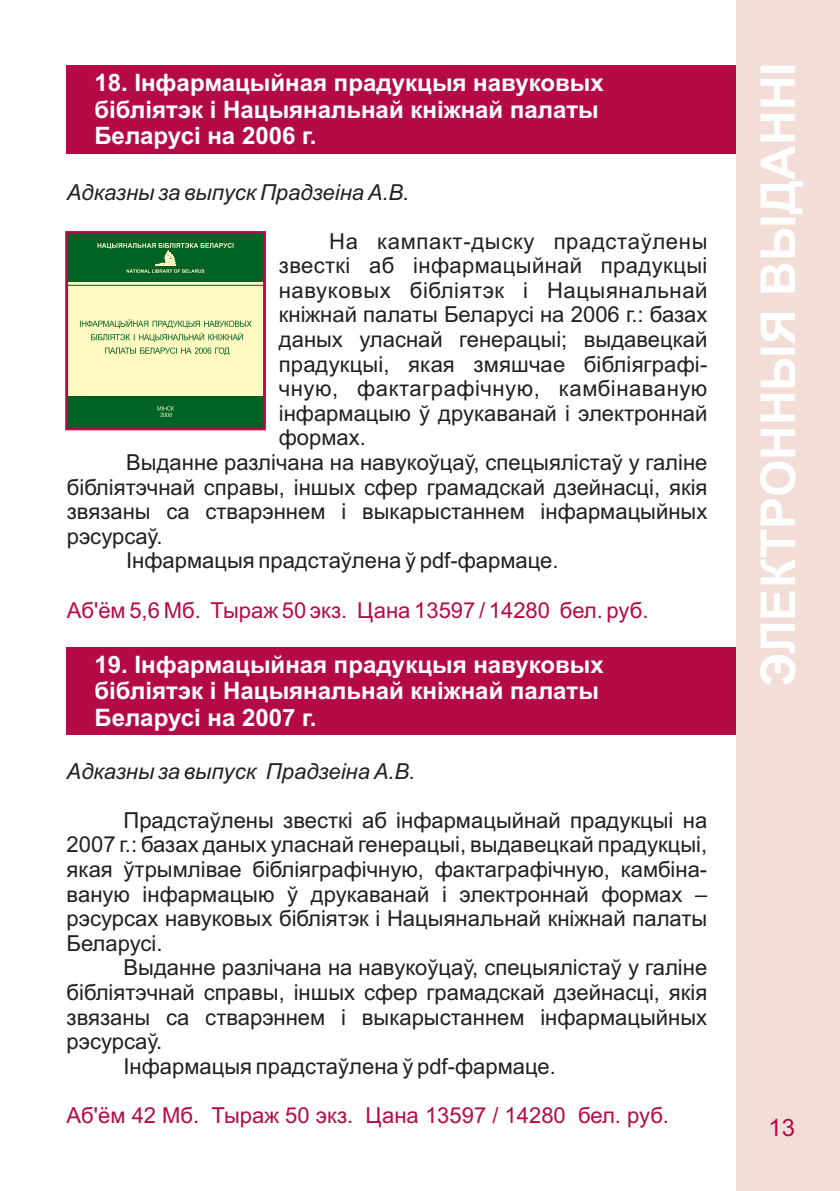
<style>
.page{position:relative;width:840px;height:1191px;background:#fff}
.page>*{position:absolute;margin:0;border:0;box-sizing:border-box;transform-origin:0 0}
.t1{font:700 48px "Arial";color:#fff}
.t2{font:700 24px/26.8px "Arial";color:#fff}
.t3{font:24px "Arial";color:#b40b47}
.t4{font:22px/24.6px "Arial";color:#231f20;text-align:justify}
.t5{font:22px "Arial";color:#b40b47}
.t6{font:22px "Arial";letter-spacing:.025em;color:#231f20}
.t7{font:italic 22px "Arial";color:#231f20}
.t8{font:22px "Arial";letter-spacing:.03em;color:#231f20}
</style>
<div class="page">
<div style="left:735px;top:0;width:104px;height:1191px;background:#f3ddd7"></div>
<div style="left:66px;top:66px;width:669px;height:88px;background:#b40b47"></div>
<div style="left:67px;top:233px;width:197px;height:196px;background:#fffac1"></div>
<div style="left:67px;top:233px;width:197px;height:49px;background:#016226"></div>
<hr style="left:67px;top:285px;width:197px;height:1px;background:#016226">
<div style="left:67px;top:396px;width:197px;height:33px;background:#016226"></div>
<svg style="left:80px;top:319px;width:172px;height:36px"></svg>
<svg style="left:97px;top:243px;width:136px;height:30px"></svg>
<svg style="left:157px;top:406px;width:17px;height:11px"></svg>
<div style="left:65px;top:231px;width:201px;height:199px;border:3px solid #b40b47"></div>
<div style="left:67px;top:647px;width:668px;height:88px;background:#b40b47"></div>
<p class="t2" style="left:94px;top:71px;width:510px">18. Інфармацыйная прадукцыя навуковых бібліятэк і Нацыянальнай кніжнай палаты<br>Беларусі на 2006 г.</p>
<p class="t7" style="left:67px;top:183px;width:344px">Адказны за выпуск Прадзеіна А.В.</p>
<p class="t8" style="left:329px;top:233px;width:379px">На кампакт-дыску прадстаўлены</p>
<p class="t4" style="left:279px;top:255px;width:430px">звесткі аб інфармацыйнай прадукцыі</p>
<p class="t6" style="left:279px;top:282px;width:430px">навуковых бібліятэк і Нацыянальнай</p>
<p class="t4" style="left:279px;top:304px;width:430px">кніжнай палаты Беларусі на 2006 г.: базах</p>
<p class="t4" style="left:279px;top:329px;width:430px">даных уласнай генерацыі; выдавецкай</p>
<p class="t4" style="left:279px;top:354px;width:430px">прадукцыі, якая змяшчае бібліяграфі-</p>
<p class="t6" style="left:279px;top:380px;width:430px">чную, фактаграфічную, камбінаваную</p>
<p class="t4" style="left:279px;top:403px;width:430px">інфармацыю ў друкаванай і электроннай</p>
<p class="t4" style="left:279px;top:427px;width:89px">формах.</p>
<p class="t4" style="left:126px;top:452px;width:582px">Выданне разлічана на навукоўцаў, спецыялістаў у галіне</p>
<p class="t4" style="left:67px;top:476px;width:641px">бібліятэчнай справы, іншых сфер грамадскай дзейнасці, якія</p>
<p class="t4" style="left:67px;top:501px;width:641px">звязаны са стварэннем і выкарыстаннем інфармацыйных</p>
<p class="t4" style="left:67px;top:526px;width:97px">рэсурсаў.</p>
<p class="t4" style="left:126px;top:550px;width:433px">Інфармацыя прадстаўлена ў pdf-фармаце.</p>
<p class="t5" style="left:67px;top:601px;width:583px">Аб'ём 5,6 Мб. Тыраж 50 экз. Цана 13597 / 14280 бел. руб.</p>
<p class="t2" style="left:94px;top:653px;width:510px">19. Інфармацыйная прадукцыя навуковых бібліятэк і Нацыянальнай кніжнай палаты<br>Беларусі на 2007 г.</p>
<p class="t7" style="left:67px;top:762px;width:350px">Адказны за выпуск Прадзеіна А.В.</p>
<p class="t4" style="left:67px;top:810px;width:641px;text-indent:57px">Прадстаўлены звесткі аб інфармацыйнай прадукцыі на 2007 г.: базах даных уласнай генерацыі, выдавецкай прадукцыі, якая ўтрымлівае бібліяграфічную, фактаграфічную, камбіна&shy;ваную інфармацыю ў друкаванай і электроннай формах – рэсурсах навуковых бібліятэк і Нацыянальнай кніжнай палаты Беларусі.</p>
<p class="t4" style="left:123px;top:957px;width:585px">Выданне разлічана на навукоўцаў, спецыялістаў у галіне</p>
<p class="t4" style="left:67px;top:982px;width:641px">бібліятэчнай справы, іншых сфер грамадскай дзейнасці, якія</p>
<p class="t4" style="left:67px;top:1006px;width:641px">звязаны са стварэннем і выкарыстаннем інфармацыйных</p>
<p class="t4" style="left:67px;top:1031px;width:97px">рэсурсаў.</p>
<p class="t4" style="left:123px;top:1055px;width:433px">Інфармацыя прадстаўлена ў pdf-фармаце.</p>
<p class="t5" style="left:67px;top:1106px;width:603px">Аб'ём 42 Мб. Тыраж 50 экз. Цана 13597 / 14280 бел. руб.</p>
<h1 class="t1" style="left:759px;top:686px;width:625px;rotate:-90deg">ЭЛЕКТРОННЫЯ ВЫДАННІ</h1>
<p class="t3" style="left:768px;top:1118px;width:28px">13</p>
</div>
